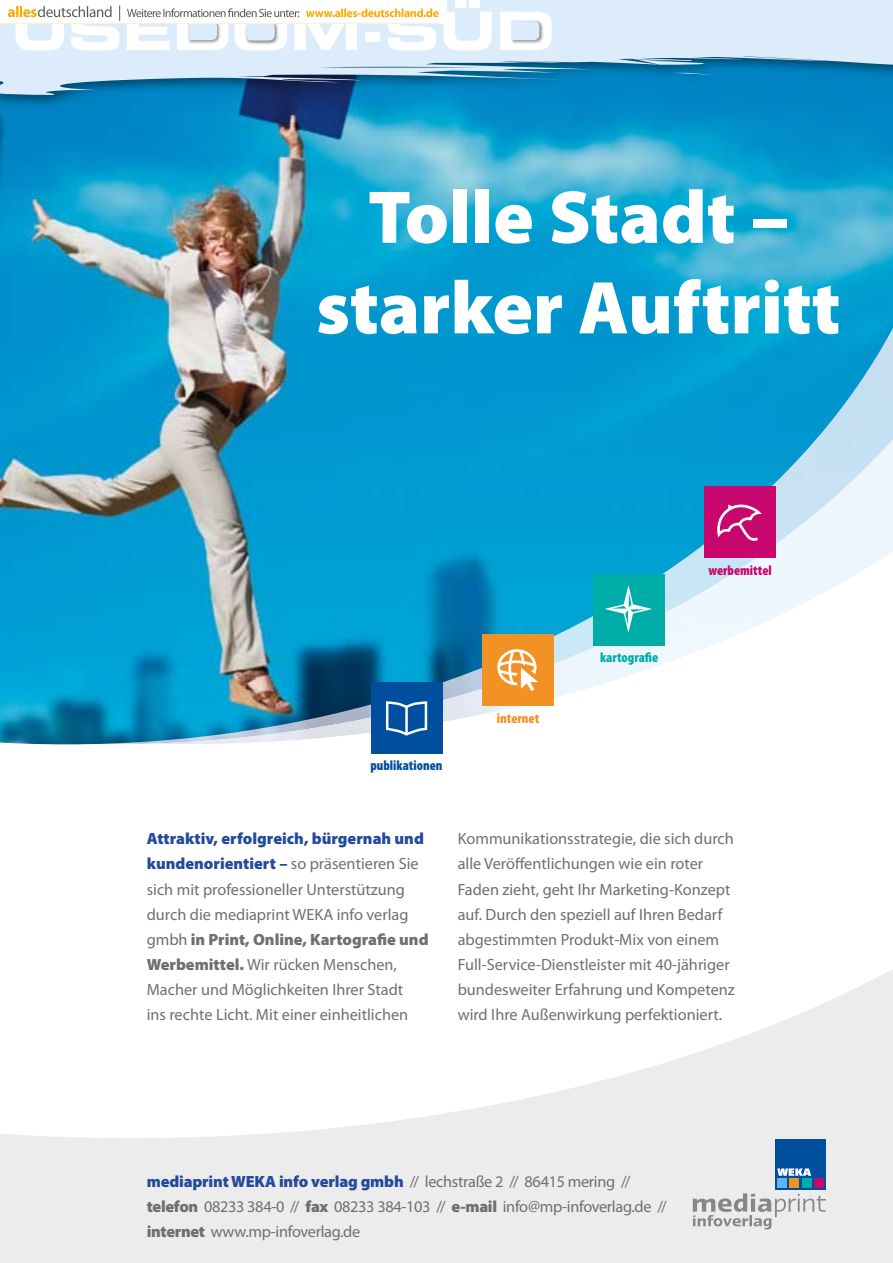
<style>
.page{position:relative;width:893px;height:1263px;background:#fff}
.page>*{position:absolute;margin:0;border:0;box-sizing:border-box;transform-origin:0 0}
.t1{font:75.45px/90.6px "Myriad Pro Black OV VOLRZB";color:#fff;text-align:center}
.t2{font:16.2px/25.2px "Myriad Pro Regular OV WOLRZB";color:#6f6f6f}
.t3{font:16.2px/25.2px "Myriad Pro Black OV VOLRZB";color:#234a9b}
.t4{font:16.2px/25.2px "Myriad Pro Regular OV WOLRZB";letter-spacing:-.02em;color:#6f6f6f}
.t5{font:16.2px "Myriad Pro Black OV VOLRZB";color:#6f6f6f}
.t6{font:900 condensed 13.8px "Myriad Pro";color:#004e9e}
.t7{font:900 condensed 13.8px "Myriad Pro";color:#00aca8}
.t8{font:900 condensed 13.8px "Myriad Pro";color:#c7066e}
.t9{font:900 condensed 13.8px "Myriad Pro";color:#f39224}
.s1{font-family:"Myriad Pro Regular OV WOLRZB";color:#6f6f6f}
.s2{font-family:"Myriad Pro Regular OV WOLRZB"}
.s3{font-family:"Myriad Pro Black OV VOLRZB"}
</style>
<div class="page">
<div style="left:0;top:822px;width:893px;height:441px;background:#ececec"></div>
<svg style="left:0;top:744px;width:893px;height:394px;fill:#fff"></svg>
<img style="left:0;top:120px;width:893px;height:624px">
<svg style="left:693px;top:1193px;width:133px;height:36px"></svg>
<div style="left:775px;top:1139px;width:51px;height:51px;background:#004e9e"></div>
<div style="left:814px;top:1178px;width:9px;height:10px;background:#c7066e"></div>
<div style="left:789px;top:1178px;width:10px;height:10px;background:#f39224"></div>
<div style="left:802px;top:1178px;width:9px;height:10px;background:#00aca8"></div>
<div style="left:777px;top:1178px;width:10px;height:10px;background:#65b2e4"></div>
<svg style="left:777px;top:1168px;width:34px;height:8px"></svg>
<div style="left:483px;top:634px;width:71px;height:72px;background:#f39224"></div>
<svg style="left:497px;top:649px;width:41px;height:42px"></svg>
<div style="left:594px;top:574px;width:71px;height:71px;background:#00aca8"></div>
<svg style="left:605px;top:586px;width:46px;height:46px"></svg>
<div style="left:705px;top:487px;width:71px;height:71px;background:#c7066e"></div>
<svg style="left:717px;top:504px;width:45px;height:37px"></svg>
<div style="left:371px;top:682px;width:71px;height:71px;background:#004e9e"></div>
<svg style="left:385px;top:701px;width:43px;height:35px"></svg>
<hr style="left:405px;top:707px;width:3px;height:27px;background:#fff">
<div style="left:0;top:80px;width:6px;height:340px;background:#000;opacity:.34"></div>
<div style="left:0;top:0;width:893px;height:120px;background:#000;opacity:.45"></div>
<svg style="left:0;top:0;width:893px;height:105px;background:#7db7d8"></svg>
<svg style="left:16px;top:24px;width:48px;height:26px"></svg>
<svg style="left:71px;top:24px;width:49px;height:26px"></svg>
<svg style="left:127px;top:24px;width:42px;height:26px"></svg>
<svg style="left:235px;top:24px;width:52px;height:26px"></svg>
<svg style="left:294px;top:24px;width:63px;height:26px"></svg>
<div style="left:365px;top:32px;width:15px;height:9px;background:#fff"></div>
<svg style="left:388px;top:24px;width:48px;height:26px"></svg>
<div style="left:455px;top:0;width:10px;height:8px;background:#fff"></div>
<div style="left:470px;top:0;width:10px;height:8px;background:#fff"></div>
<svg style="left:443px;top:12px;width:49px;height:38px"></svg>
<svg style="left:177px;top:24px;width:51px;height:26px"></svg>
<div style="left:244px;top:19px;width:36px;height:26px;background:#000;opacity:.45"></div>
<div style="left:246px;top:21px;width:29px;height:20px;background:#dcecfa;border-radius:7px"></div>
<svg style="left:500px;top:12px;width:52px;height:38px"></svg>
<img style="left:0;top:0;width:446px;height:24px">
<h1 class="t1" style="left:316px;top:169px;width:526px">Tolle Stadt – starker Auftritt</h1>
<p class="t8" style="left:708px;top:561px;width:65px">werbemittel</p>
<p class="t6" style="left:370px;top:757px;width:74px">publikationen</p>
<p class="t9" style="left:497px;top:709px;width:44px">internet</p>
<p class="t7" style="left:600px;top:649px;width:60px">kartografie</p>
<p class="t3" style="left:147px;top:825px;width:279px">Attraktiv, erfolgreich, bürgernah und kundenorientiert – <span class="s1">so präsentieren Sie</span></p>
<p class="t2" style="left:147px;top:876px;width:263px">sich mit professioneller Unterstützung durch die mediaprint WEKA info verlag</p>
<p class="t5" style="left:147px;top:928px;width:283px"><span class="s2">gmbh</span> in Print, Online, Kartografie und</p>
<p class="t2" style="left:147px;top:952px;width:263px"><span class="s3">Werbemittel.</span> Wir rücken Menschen,<br>Macher und Möglichkeiten Ihrer Stadt ins rechte Licht. Mit einer einheitlichen</p>
<p class="t2" style="left:458px;top:826px;width:279px">Kommunikationsstrategie, die sich durch alle Veröffentlichungen wie ein roter Faden zieht, geht Ihr Marketing-Konzept auf. Durch den speziell auf Ihren Bedarf abgestimmten Produkt-Mix von einem Full-Service-Dienstleister mit 40-jähriger bundesweiter Erfahrung und Kompetenz wird Ihre Außenwirkung perfektioniert.</p>
<p class="t3" style="left:147px;top:1168px;width:485px">mediaprintWEKA info verlag gmbh <span class="s1">// lechstraße 2 // 86415 mering //</span></p>
<p class="t4" style="left:147px;top:1194px;width:521px"><span class="s3">telefon</span> 08233 384-0 // <span class="s3">fax</span> 08233 384-103 // <span class="s3">e-mail</span> info@mp-infoverlag.de // <span class="s3">internet</span> www.mp-infoverlag.de</p>
</div>
